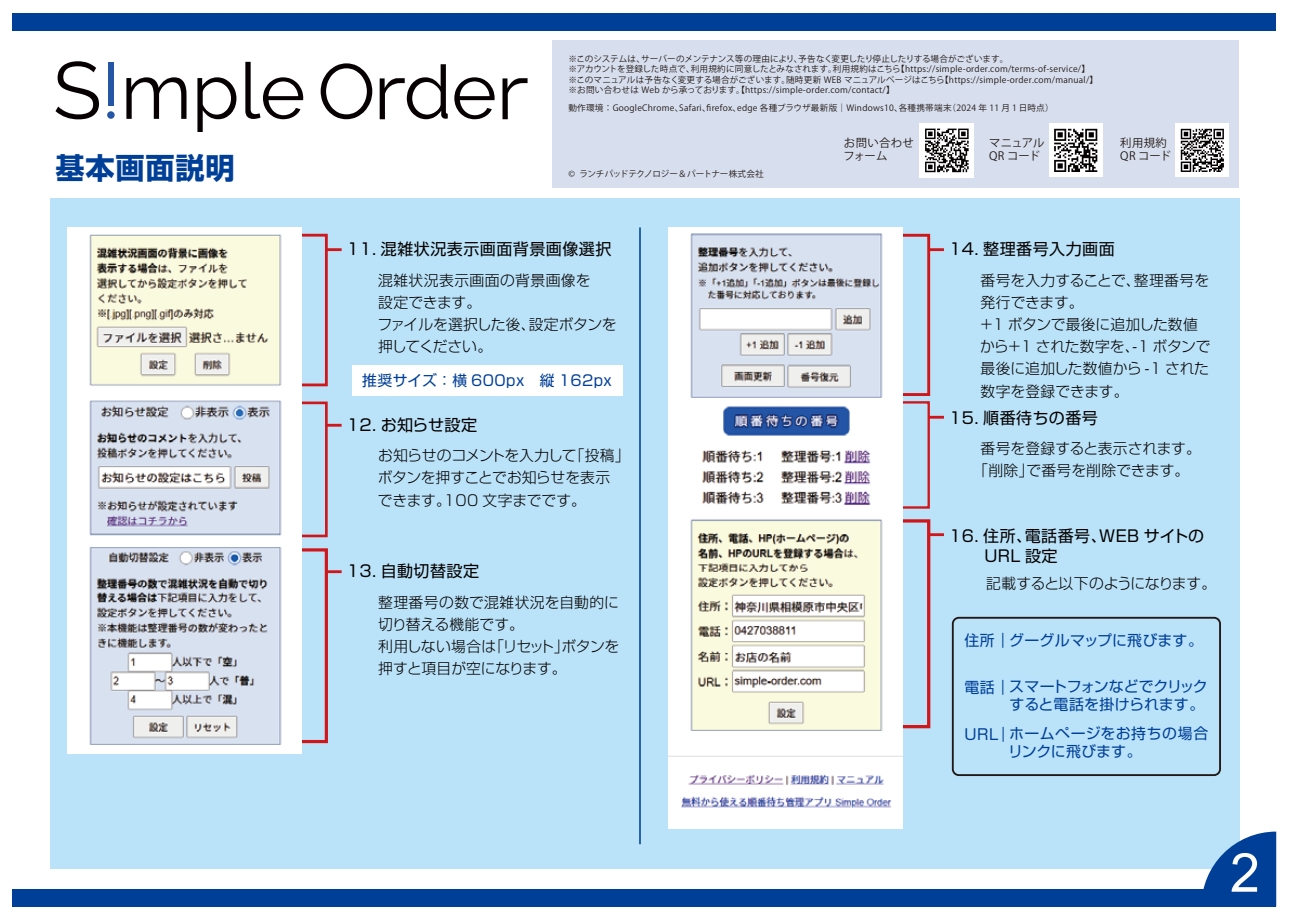
<style>
.page{position:relative;width:1289px;height:922px;background:#fff}
.page>*{position:absolute;margin:0;border:0;box-sizing:border-box;transform-origin:0 0}
.t1{font:53.85px "Arial";color:#fff}
.t2{font:700 29.1px "Shin Go Pro";letter-spacing:.03em;color:#003f98}
.t3{font:16.05px/20px "Shin Go Pro";letter-spacing:.03em;color:#040000}
.t4{font:300 14.85px/22.2px "Shin Go Pro";letter-spacing:-.005em;color:#040000}
.t5{font:14.85px "Shin Go Pro";letter-spacing:.01em;color:#003f98}
.t6{font:14.85px "Shin Go Pro";letter-spacing:.03em;color:#003f98}
.t7{font:14.85px "Shin Go Pro";letter-spacing:-.015em;color:#003f98}
.t8{font:14.85px "Shin Go Pro";letter-spacing:.035em;color:#003f98}
.t9{font:300 14.85px "Shin Go Pro";letter-spacing:-.025em;color:#040000}
.t10{font:11.4px/13.6px "Koz Go Pr 6 N";letter-spacing:.02em;color:#221815}
.t11{font:11.4px/13.6px "Koz Go Pr 6 N";letter-spacing:-.01em;color:#221815}
.t12{font:8.55px/10.4px "Koz Go Pr 6 N";letter-spacing:.03em;color:#221815}
.t13{font:8.55px "Koz Go Pr 6 N";letter-spacing:-.01em;color:#221815}
</style>
<div class="page">
<div style="left:50px;top:198px;width:1188px;height:670px;background:#bae3f9"></div>
<div style="left:13px;top:13px;width:1263px;height:18px;background:#003f98"></div>
<div style="left:13px;top:888px;width:1263px;height:18px;background:#003f98"></div>
<hr style="left:639px;top:227px;width:1px;height:616px;background:#003f98">
<div style="left:277px;top:234px;width:51px;height:152px;border:3px solid #cf171b"></div>
<div style="left:277px;top:401px;width:51px;height:136px;border:3px solid #cf171b"></div>
<hr style="left:326px;top:248px;width:15px;height:3px;background:#cf171b">
<div style="left:879px;top:234px;width:51px;height:162px;border:3px solid #cf171b"></div>
<hr style="left:928px;top:248px;width:15px;height:3px;background:#cf171b">
<div style="left:879px;top:401px;width:50px;height:107px;border:2px solid #cf171b"></div>
<hr style="left:928px;top:415px;width:15px;height:3px;background:#cf171b">
<div style="left:878px;top:519px;width:52px;height:209px;border:3px solid #cf171b"></div>
<hr style="left:928px;top:533px;width:15px;height:3px;background:#cf171b">
<hr style="left:326px;top:423px;width:15px;height:3px;background:#cf171b">
<div style="left:276px;top:548px;width:52px;height:194px;border:3px solid #cf171b"></div>
<hr style="left:326px;top:570px;width:15px;height:3px;background:#cf171b">
<div style="left:951px;top:616px;width:269px;height:159px;border:2px solid #221815;border-radius:6px"></div>
<div style="left:352px;top:365px;width:270px;height:31px;background:#fff"></div>
<svg style="left:1201px;top:831px;width:75px;height:58px"></svg>
<div style="left:552px;top:40px;width:686px;height:147px;background:#d7dfee"></div>
<div style="left:919px;top:123px;width:54px;height:54px;background:#fff"></div>
<svg style="left:925px;top:128px;width:43px;height:44px"></svg>
<div style="left:1175px;top:123px;width:53px;height:54px;background:#fff"></div>
<svg style="left:1180px;top:129px;width:43px;height:43px"></svg>
<div style="left:1048px;top:123px;width:54px;height:54px;background:#fff"></div>
<svg style="left:1054px;top:129px;width:43px;height:43px"></svg>
<img style="left:68px;top:227px;width:234px;height:526px">
<img style="left:668px;top:227px;width:234px;height:601px">
<svg style="left:55px;top:61px;width:44px;height:58px"></svg>
<svg style="left:126px;top:77px;width:60px;height:42px"></svg>
<svg style="left:197px;top:77px;width:39px;height:55px"></svg>
<svg style="left:245px;top:62px;width:58px;height:57px"></svg>
<svg style="left:320px;top:63px;width:52px;height:56px"></svg>
<svg style="left:454px;top:77px;width:40px;height:42px"></svg>
<div style="left:108px;top:62px;width:5px;height:43px;background:#2555a5"></div>
<div style="left:107px;top:111px;width:8px;height:8px;background:#2555a5;border-radius:50%"></div>
<svg style="left:502px;top:78px;width:25px;height:41px"></svg>
<svg style="left:379px;top:64px;width:69px;height:55px"></svg>
<h2 class="t2" style="left:55px;top:144px;width:181px">基本画面説明</h2>
<p class="t12" style="left:568px;top:54px;width:531px">※このシステムは、サーバーのメンテナンス等の理由により、予告なく変更したり停止したりする場合がございます。<br>※アカウントを登録した時点で、利用規約に同意したとみなされます。利用規約はこちら【https://simple-order.com/terms-of-service/】※このマニュアルは予告なく変更する場合がございます。随時更新 WEB マニュアルページはこちら【https://simple-order.com/manual/】※お問い合わせは Web から承っております。【https://simple-order.com/contact/】</p>
<p class="t12" style="left:568px;top:103px;width:487px">動作環境：GoogleChrome、Safari、firefox、edge 各種ブラウザ最新版｜Windows10、各種携帯端末（2024 年 11 月 1 日時点）</p>
<p class="t13" style="left:568px;top:169px;width:197px">© ランチパッドテクノロジー＆パートナー株式会社</p>
<h3 class="t3" style="left:347px;top:237px;width:266px">11. 混雑状況表示画面背景画像選択</h3>
<h3 class="t4" style="left:377px;top:267px;width:241px">混雑状況表示画面の背景画像を<br>設定できます。<br>ファイルを選択した後、設定ボタンを押してください。</h3>
<h3 class="t6" style="left:362px;top:368px;width:251px">推奨サイズ：横 600px　縦 162px</h3>
<h3 class="t3" style="left:347px;top:412px;width:132px">12. お知らせ設定</h3>
<h3 class="t4" style="left:378px;top:442px;width:254px">お知らせのコメントを入力して「投稿」ボタンを押すことでお知らせを表示<br>できます。100 文字までです。</h3>
<h3 class="t3" style="left:347px;top:558px;width:134px">13. 自動切替設定</h3>
<h3 class="t4" style="left:378px;top:589px;width:242px">整理番号の数で混雑状況を自動的に切り替える機能です。<br>利用しない場合は「リセット」ボタンを押すと項目が空になります。</h3>
<h3 class="t10" style="left:843px;top:136px;width:72px">お問い合わせフォーム</h3>
<h3 class="t10" style="left:1120px;top:136px;width:52px">利用規約<br>QR コード</h3>
<h3 class="t11" style="left:989px;top:136px;width:57px">マニュアル<br>QR コード</h3>
<h3 class="t3" style="left:949px;top:237px;width:167px">14. 整理番号入力画面</h3>
<h3 class="t4" style="left:979px;top:267px;width:233px">番号を入力することで、整理番号を発行できます。<br>＋1 ボタンで最後に追加した数値から＋1 された数字を、-1 ボタンで最後に追加した数値から -1 された数字を登録できます。</h3>
<h3 class="t3" style="left:949px;top:405px;width:150px">15. 順番待ちの番号</h3>
<h3 class="t4" style="left:973px;top:435px;width:229px;text-indent:7px">番号を登録すると表示されます。「削除」で番号を削除できます。</h3>
<h3 class="t3" style="left:984px;top:524px;width:221px;text-indent:-35px">16. 住所、電話番号、WEB サイトの<br>URL 設定</h3>
<h3 class="t9" style="left:986px;top:571px;width:231px">記載すると以下のようになります。</h3>
<h3 class="t5" style="left:964px;top:628px;width:240px">住所｜グーグルマップに飛びます。</h3>
<h3 class="t7" style="left:964px;top:674px;width:245px">電話｜スマートフォンなどでクリック</h3>
<h3 class="t8" style="left:964px;top:720px;width:246px">URL｜ホームページをお持ちの場合</h3>
<h3 class="t5" style="left:1009px;top:691px;width:196px">すると電話を掛けられます。</h3>
<h3 class="t5" style="left:1008px;top:738px;width:135px">リンクに飛びます。</h3>
<h1 class="t1" style="left:1229px;top:835px;width:31px">2</h1>
</div>
